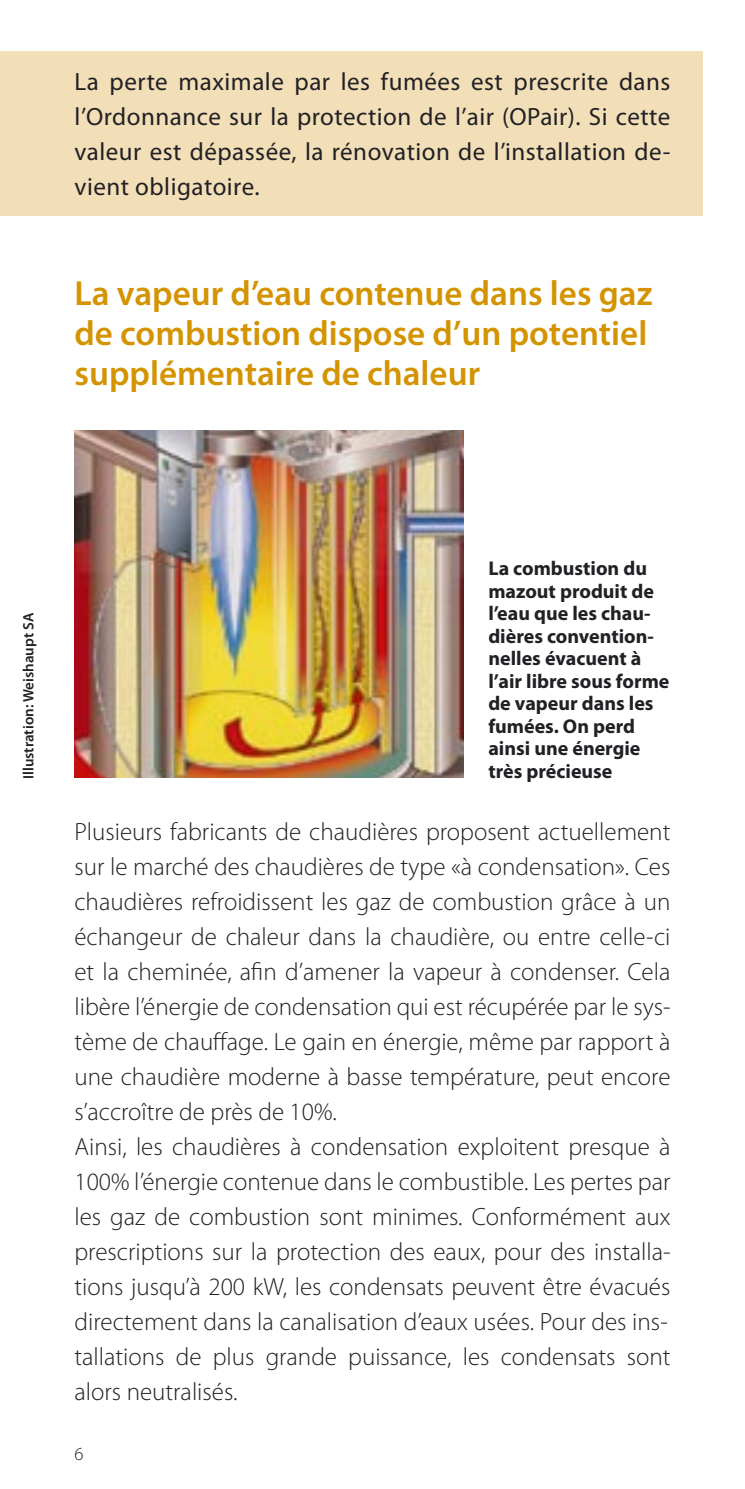
<style>
.page{position:relative;width:745px;height:1489px;background:#fff}
.page>*{position:absolute;margin:0;border:0;box-sizing:border-box;transform-origin:0 0}
.t1{font:600 35px/40px "Myriad Pro";color:#d49300}
.t2{font:300 25px/35px "Myriad Pro";color:#212125}
.t3{font:25px/35px "Myriad Pro";letter-spacing:.02em;color:#212125;text-align:justify}
.t4{font:700 20px/22.5px "Myriad Pro";color:#212125}
.t5{font:300 18.5px "Myriad Pro";color:#212125}
.t6{font:600 15px "Myriad Pro";color:#212125}
</style>
<div class="page">
<div style="left:0;top:51px;width:702px;height:164px;background:#f2dfb8"></div>
<img style="left:74px;top:431px;width:389px;height:346px">
<p class="t3" style="left:74px;top:64px;width:597px">La perte maximale par les fumées est prescrite dans l’Ordonnance sur la protection de l’air (OPair). Si cette valeur est dépassée, la rénovation de l’installation de&shy;vient obligatoire.</p>
<h1 class="t1" style="left:74px;top:273px;width:579px">La vapeur d’eau contenue dans les gaz de combustion dispose d’un potentiel supplémentaire de chaleur</h1>
<p class="t6" style="left:20px;top:779px;width:168px;rotate:-90deg">Illustration: Weishaupt SA</p>
<p class="t4" style="left:488px;top:557px;width:182px">La combustion du mazout produit de l’eau que les chau&shy;dières convention&shy;nelles évacuent à l’air libre sous forme de vapeur dans les fumées. On perd ainsi une énergie</p>
<p class="t4" style="left:488px;top:760px;width:125px">très précieuse</p>
<p class="t2" style="left:74px;top:814px;width:597px">Plusieurs fabricants de chaudières proposent actuellement sur le marché des chaudières de type «à condensation». Ces chaudières refroidissent les gaz de combustion grâce à un échangeur de chaleur dans la chaudière, ou entre celle-ci et la cheminée, afin d’amener la vapeur à condenser. Cela libère l’énergie de condensation qui est récupérée par le sys&shy;tème de chauffage. Le gain en énergie, même par rapport à une chaudière moderne à basse température, peut encore s’accroître de près de 10%.<br>Ainsi, les chaudières à condensation exploitent presque à 100% l’énergie contenue dans le combustible. Les pertes par les gaz de combustion sont minimes. Conformément aux prescriptions sur la protection des eaux, pour des installa&shy;tions jusqu’à 200 kW, les condensats peuvent être évacués directement dans la canalisation d’eaux usées. Pour des ins&shy;tallations de plus grande puissance, les condensats sont alors neutralisés.</p>
<p class="t5" style="left:74px;top:1443px;width:11px">6</p>
</div>
